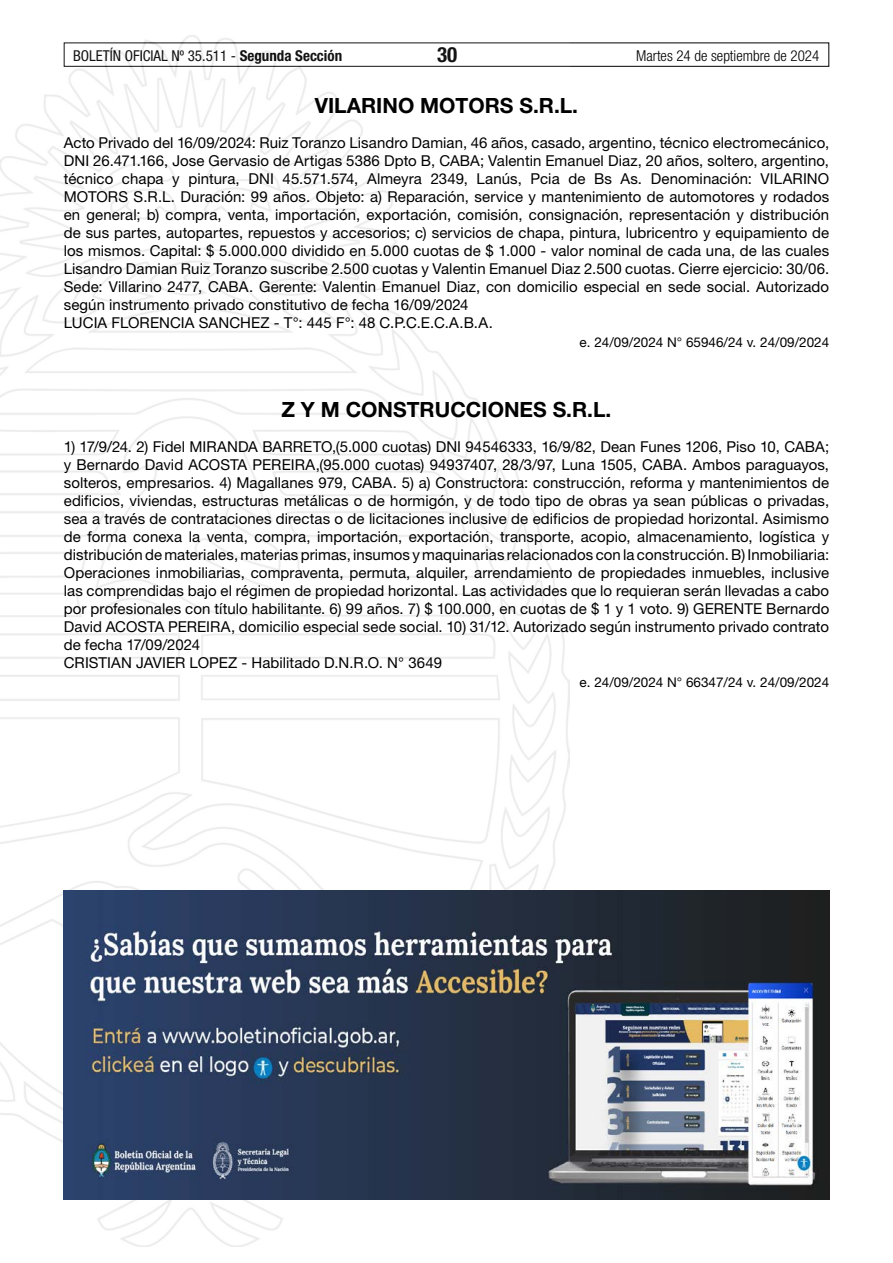
<style>
.page{position:relative;width:893px;height:1263px;background:#fff}
.page>*{position:absolute;margin:0;border:0;box-sizing:border-box;transform-origin:0 0}
.t1{font:700 21px "Helvetica Neue LT Std";color:#000}
.t2{font:700 condensed 21px "Helvetica Neue LT Std";color:#000}
.t3{font:15px/18px "Helvetica Neue LT Std";letter-spacing:.005em;color:#000}
.t4{font:condensed 15px "Helvetica Neue LT Std";color:#000}
.t5{font:300 condensed 15px "Helvetica Neue LT Std";color:#000}
.t6{font:13.5px "Helvetica Neue LT Std";color:#000}
.s1{font-weight:700}
</style>
<div class="page">
<div style="left:64px;top:43px;width:765px;height:24px;border:1px solid #000"></div>
<img style="left:0;top:35px;width:569px;height:1211px">
<img style="left:64px;top:891px;width:765px;height:308px">
<p class="t4" style="left:73px;top:47px;width:271px">BOLETÍN OFICIAL Nº 35.511 - <span class="s1">Segunda Sección</span></p>
<h1 class="t2" style="left:437px;top:42px;width:22px">30</h1>
<p class="t5" style="left:636px;top:47px;width:185px">Martes 24 de septiembre de 2024</p>
<h1 class="t1" style="left:315px;top:92px;width:265px">VILARINO MOTORS S.R.L.</h1>
<p class="t3" style="left:64px;top:133px;width:767px">Acto Privado del 16/09/2024: Ruiz Toranzo Lisandro Damian, 46 años, casado, argentino, técnico electromecánico, DNI 26.471.166, Jose Gervasio de Artigas 5386 Dpto B, CABA; Valentin Emanuel Diaz, 20 años, soltero, argentino, técnico chapa y pintura, DNI 45.571.574, Almeyra 2349, Lanús, Pcia de Bs As. Denominación: VILARINO MOTORS S.R.L. Duración: 99 años. Objeto: a) Reparación, service y mantenimiento de automotores y rodados en general; b) compra, venta, importación, exportación, comisión, consignación, representación y distribución de sus partes, autopartes, repuestos y accesorios; c) servicios de chapa, pintura, lubricentro y equipamiento de los mismos. Capital: $ 5.000.000 dividido en 5.000 cuotas de $ 1.000 - valor nominal de cada una, de las cuales Lisandro Damian Ruiz Toranzo suscribe 2.500 cuotas y Valentin Emanuel Diaz 2.500 cuotas. Cierre ejercicio: 30/06.<br>Sede: Villarino 2477, CABA. Gerente: Valentin Emanuel Diaz, con domicilio especial en sede social. Autorizado según instrumento privado constitutivo de fecha 16/09/2024<br>LUCIA FLORENCIA SANCHEZ - T°: 445 F°: 48 C.P.C.E.C.A.B.A.</p>
<p class="t6" style="left:580px;top:334px;width:251px">e. 24/09/2024 N° 65946/24 v. 24/09/2024</p>
<h1 class="t1" style="left:282px;top:396px;width:331px">Z Y M CONSTRUCCIONES S.R.L.</h1>
<p class="t3" style="left:64px;top:437px;width:767px">1) 17/9/24. 2) Fidel MIRANDA BARRETO,(5.000 cuotas) DNI 94546333, 16/9/82, Dean Funes 1206, Piso 10, CABA; y Bernardo David ACOSTA PEREIRA,(95.000 cuotas) 94937407, 28/3/97, Luna 1505, CABA. Ambos paraguayos, solteros, empresarios. 4) Magallanes 979, CABA. 5) a) Constructora: construcción, reforma y mantenimientos de edificios, viviendas, estructuras metálicas o de hormigón, y de todo tipo de obras ya sean públicas o privadas, sea a través de contrataciones directas o de licitaciones inclusive de edificios de propiedad horizontal. Asimismo de forma conexa la venta, compra, importación, exportación, transporte, acopio, almacenamiento, logística y distribución de materiales, materias primas, insumos y maquinarias relacionados con la construcción. B) Inmobiliaria:<br>Operaciones inmobiliarias, compraventa, permuta, alquiler, arrendamiento de propiedades inmuebles, inclusive las comprendidas bajo el régimen de propiedad horizontal. Las actividades que lo requieran serán llevadas a cabo por profesionales con título habilitante. 6) 99 años. 7) $ 100.000, en cuotas de $ 1 y 1 voto. 9) GERENTE Bernardo David ACOSTA PEREIRA, domicilio especial sede social. 10) 31/12. Autorizado según instrumento privado contrato de fecha 17/09/2024<br>CRISTIAN JAVIER LOPEZ - Habilitado D.N.R.O. N° 3649</p>
<p class="t6" style="left:580px;top:674px;width:251px">e. 24/09/2024 N° 66347/24 v. 24/09/2024</p>
</div>
